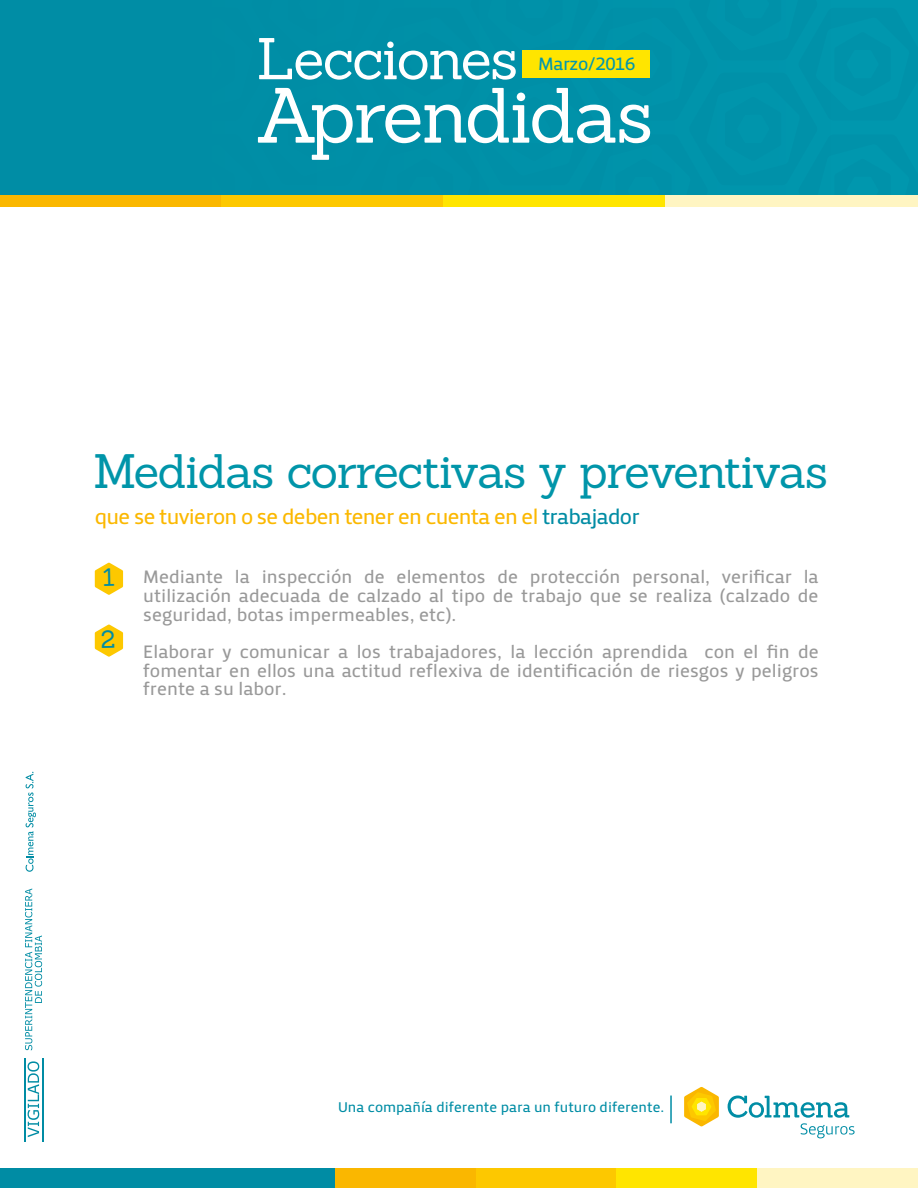
<style>
.page{position:relative;width:918px;height:1188px;background:#fff}
.page>*{position:absolute;margin:0;border:0;box-sizing:border-box;transform-origin:0 0}
.t1{font:76.35px "Sanchez";letter-spacing:-.03em;color:#fff}
.t2{font:57.45px "Sanchez";letter-spacing:-.025em;color:#fff}
.t3{font:47.1px "Sanchez";letter-spacing:-.03em;color:#0095a9}
.t4{font:21.9px "Priva Two Pro";letter-spacing:-.035em;color:#fbb800}
.t5{font:18.6px/18.6px "Priva Two Pro";color:#999;text-align:justify}
.t6{font:18.45px "Priva Two Pro";letter-spacing:-.025em;color:#0097ae}
.t7{font:14.55px "Priva Two Pro";color:#008da5}
.s1{color:#008ca4}
</style>
<div class="page">
<div style="left:221px;top:181px;width:222px;height:25px;background:#fdc800"></div>
<div style="left:443px;top:181px;width:222px;height:25px;background:#ffe500"></div>
<div style="left:665px;top:181px;width:253px;height:25px;background:#fff5c2"></div>
<div style="left:0;top:181px;width:221px;height:25px;background:#fab700"></div>
<div style="left:476px;top:1169px;width:140px;height:19px;background:#fdc800"></div>
<div style="left:616px;top:1169px;width:141px;height:19px;background:#ffe500"></div>
<div style="left:757px;top:1169px;width:161px;height:19px;background:#fff5c2"></div>
<div style="left:335px;top:1169px;width:141px;height:19px;background:#fab700"></div>
<div style="left:0;top:1169px;width:335px;height:19px;background:#008ca4"></div>
<svg style="left:728px;top:1096px;width:127px;height:42px"></svg>
<svg style="left:684px;top:1087px;width:35px;height:39px"></svg>
<hr style="left:670px;top:1096px;width:2px;height:27px;background:#008da5">
<svg style="left:25px;top:889px;width:17px;height:161px"></svg>
<svg style="left:28px;top:1061px;width:11px;height:76px"></svg>
<hr style="left:25px;top:1058px;width:1px;height:83px;background:#008ca4">
<hr style="left:42px;top:1058px;width:1px;height:83px;background:#008ca4">
<svg style="left:26px;top:772px;width:10px;height:100px"></svg>
<div style="left:831px;top:0;width:87px;height:194px;background:#0096ad"></div>
<div style="left:0;top:0;width:831px;height:194px;background:#008fa6"></div>
<div style="left:522px;top:50px;width:128px;height:28px;background:#ffe500"></div>
<svg style="left:95px;top:563px;width:28px;height:32px"></svg>
<svg style="left:95px;top:624px;width:28px;height:33px"></svg>
<h2 class="t2" style="left:256px;top:22px;width:263px">Lecciones</h2>
<h1 class="t1" style="left:255px;top:66px;width:400px">Aprendidas</h1>
<p class="t6" style="left:538px;top:52px;width:99px">Marzo/2016</p>
<h3 class="t3" style="left:93px;top:441px;width:737px">Medidas correctivas y preventivas</h3>
<p class="t4" style="left:95px;top:503px;width:546px">que se tuvieron o se deben tener en cuenta en el <span class="s1">trabajador</span></p>
<p class="t5" style="left:143px;top:568px;width:677px">Mediante la inspección de elementos de protección personal, verificar la utilización adecuada de calzado al tipo de trabajo que se realiza (calzado de seguridad, botas impermeables, etc).</p>
<p class="t5" style="left:143px;top:642px;width:677px">Elaborar y comunicar a los trabajadores, la lección aprendida con el fin de fomentar en ellos una actitud reflexiva de identificación de riesgos y peligros frente a su labor.</p>
<p class="t7" style="left:338px;top:1097px;width:328px">Una compañía diferente para un futuro diferente.</p>
</div>
